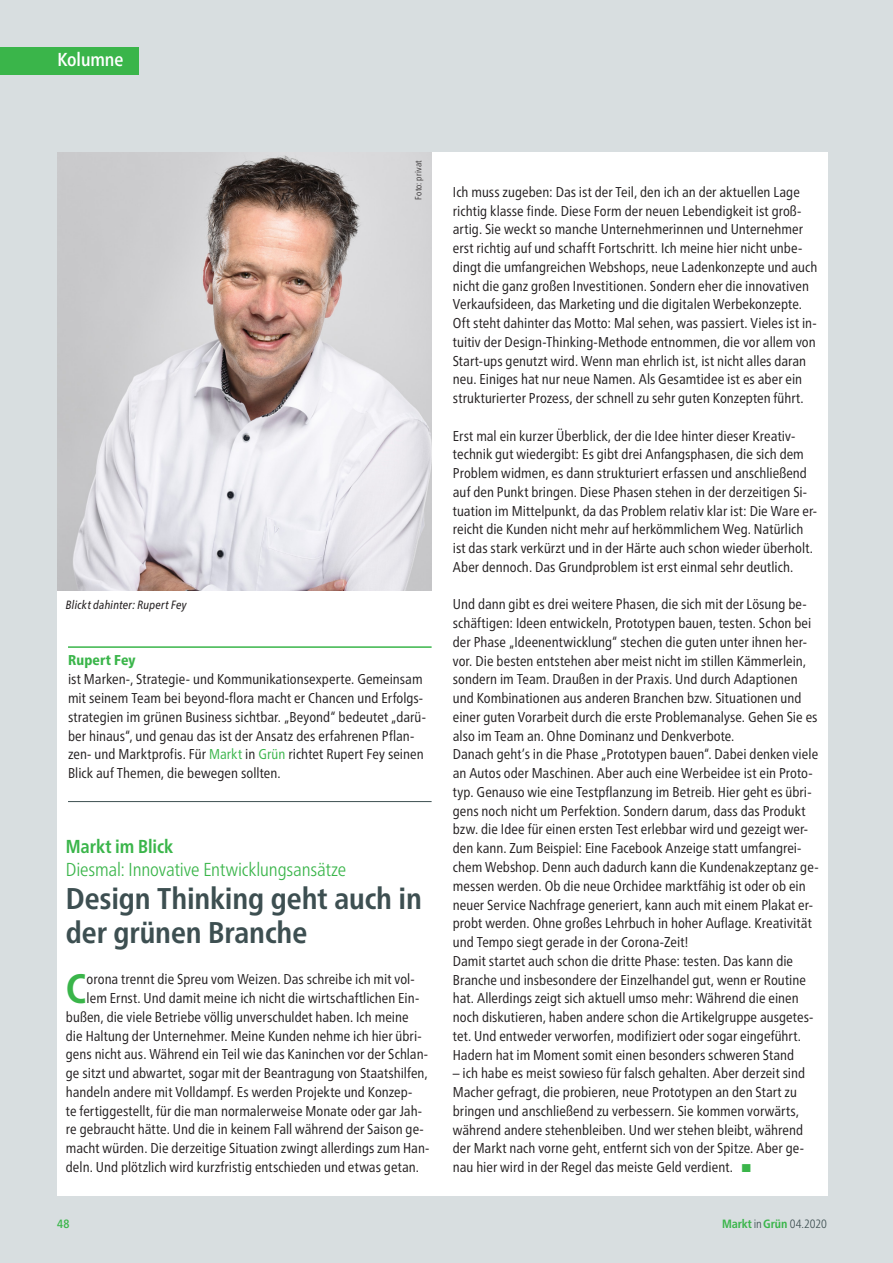
<style>
.page{position:relative;width:893px;height:1263px;background:#d8dee0}
.page>*{position:absolute;margin:0;border:0;box-sizing:border-box;transform-origin:0 0}
.t1{font:700 condensed 41.1px "Frutiger Neue LT Pro";color:#3ab54a}
.t2{font:700 condensed 30px "Frutiger Neue LT Pro";letter-spacing:-.005em;color:#3d4f51}
.t3{font:300 condensed 18.75px "Frutiger Neue LT Pro";letter-spacing:-.01em;color:#3ab54a}
.t4{font:700 condensed 18.75px "Frutiger Neue LT Pro";letter-spacing:-.005em;color:#3ab54a}
.t5{font:500 condensed 18.75px "Frutiger Neue LT Pro";letter-spacing:-.005em;color:#fff}
.t6{font:condensed 14.25px/18.8px "Frutiger Neue LT Pro";color:#231f20}
.t7{font:800 condensed 14.25px "Frutiger Neue LT Pro";letter-spacing:.01em;color:#3ab54a}
.t8{font:italic condensed 12px "Frutiger Neue LT Pro";letter-spacing:.015em;color:#231f20}
.t9{font:700 condensed 12px "Frutiger Neue LT Pro";color:#3ab54a}
.t10{font:500 condensed 12px "Frutiger Neue LT Pro";color:#3ab54a}
.t11{font:300 condensed 9px "Frutiger Neue LT Pro";letter-spacing:.02em;color:#231f20}
.s1{color:#3ab54a}
.s2{font-weight:300;color:#3d4f51}
</style>
<div class="page">
<div style="left:57px;top:152px;width:771px;height:1044px;background:#fff"></div>
<div style="left:0;top:47px;width:99px;height:27px;background:#3ab54a"></div>
<div style="left:57px;top:47px;width:82px;height:27px;background:#3ab54a"></div>
<img style="left:57px;top:152px;width:375px;height:439px">
<hr style="left:68px;top:646px;width:364px;height:2px;background:#3ab54a">
<hr style="left:68px;top:801px;width:364px;height:1px;background:#3d4f51">
<h3 class="t5" style="left:57px;top:48px;width:68px">Kolumne</h3>
<p class="t8" style="left:66px;top:598px;width:122px">Blickt dahinter: Rupert Fey</p>
<p class="t11" style="left:413px;top:200px;width:41px;rotate:-90deg">Foto: privat</p>
<p class="t7" style="left:68px;top:651px;width:69px">Rupert Fey</p>
<p class="t6" style="left:68px;top:670px;width:359px">ist Marken-, Strategie- und Kommunikationsexperte. Gemeinsam mit seinem Team bei beyond-flora macht er Chancen und Erfolgs&shy;strategien im grünen Business sichtbar. „Beyond“ bedeutet „darü&shy;ber hinaus“, und genau das ist der Ansatz des erfahrenen Pflan&shy;zen- und Marktprofis. Für <span class="s1">Markt</span> in <span class="s1">Grün</span> richtet Rupert Fey seinen Blick auf Themen, die bewegen sollten.</p>
<h3 class="t4" style="left:66px;top:835px;width:109px">Markt im Blick</h3>
<h3 class="t3" style="left:66px;top:858px;width:282px">Diesmal: Innovative Entwicklungsansätze</h3>
<h2 class="t2" style="left:66px;top:880px;width:357px">Design Thinking geht auch in</h2>
<h2 class="t2" style="left:66px;top:915px;width:243px">der grünen Branche</h2>
<h1 class="t1" style="left:66px;top:964px;width:22px">C</h1>
<p class="t6" style="left:87px;top:970px;width:330px">orona trennt die Spreu vom Weizen. Das schreibe ich mit vol-</p>
<p class="t6" style="left:87px;top:989px;width:334px">lem Ernst. Und damit meine ich nicht die wirtschaftlichen Ein-</p>
<p class="t6" style="left:66px;top:1007px;width:344px">bußen, die viele Betriebe völlig unverschuldet haben. Ich meine</p>
<p class="t6" style="left:66px;top:1026px;width:357px">die Haltung der Unternehmer. Meine Kunden nehme ich hier übri-</p>
<p class="t6" style="left:66px;top:1045px;width:364px">gens nicht aus. Während ein Teil wie das Kaninchen vor der Schlan-</p>
<p class="t6" style="left:66px;top:1064px;width:363px">ge sitzt und abwartet, sogar mit der Beantragung von Staatshilfen,</p>
<p class="t6" style="left:66px;top:1082px;width:348px">handeln andere mit Volldampf. Es werden Projekte und Konzep-</p>
<p class="t6" style="left:66px;top:1101px;width:358px">te fertiggestellt, für die man normalerweise Monate oder gar Jah-</p>
<p class="t6" style="left:66px;top:1120px;width:359px">re gebraucht hätte. Und die in keinem Fall während der Saison ge-</p>
<p class="t6" style="left:66px;top:1139px;width:365px">macht würden. Die derzeitige Situation zwingt allerdings zum Han-</p>
<p class="t6" style="left:66px;top:1157px;width:355px">deln. Und plötzlich wird kurzfristig entschieden und etwas getan.</p>
<p class="t6" style="left:453px;top:182px;width:366px">Ich muss zugeben: Das ist der Teil, den ich an der aktuellen Lage richtig klasse finde. Diese Form der neuen Lebendigkeit ist groß&shy;artig. Sie weckt so manche Unternehmerinnen und Unternehmer erst richtig auf und schafft Fortschritt. Ich meine hier nicht unbe&shy;dingt die umfangreichen Webshops, neue Ladenkonzepte und auch nicht die ganz großen Investitionen. Sondern eher die innovativen Verkaufsideen, das Marketing und die digitalen Werbekonzepte.<br>Oft steht dahinter das Motto: Mal sehen, was passiert. Vieles ist in&shy;tuitiv der Design-Thinking-Methode entnommen, die vor allem von Start-ups genutzt wird. Wenn man ehrlich ist, ist nicht alles daran neu. Einiges hat nur neue Namen. Als Gesamtidee ist es aber ein strukturierter Prozess, der schnell zu sehr guten Konzepten führt.</p>
<p class="t6" style="left:453px;top:426px;width:366px">Erst mal ein kurzer Überblick, der die Idee hinter dieser Kreativ&shy;technik gut wiedergibt: Es gibt drei Anfangsphasen, die sich dem Problem widmen, es dann strukturiert erfassen und anschließend auf den Punkt bringen. Diese Phasen stehen in der derzeitigen Si&shy;tuation im Mittelpunkt, da das Problem relativ klar ist: Die Ware er&shy;reicht die Kunden nicht mehr auf herkömmlichem Weg. Natürlich ist das stark verkürzt und in der Härte auch schon wieder überholt.<br>Aber dennoch. Das Grundproblem ist erst einmal sehr deutlich.</p>
<p class="t6" style="left:453px;top:595px;width:367px">Und dann gibt es drei weitere Phasen, die sich mit der Lösung be&shy;schäftigen: Ideen entwickeln, Prototypen bauen, testen. Schon bei der Phase „Ideenentwicklung“ stechen die guten unter ihnen her&shy;vor. Die besten entstehen aber meist nicht im stillen Kämmerlein, sondern im Team. Draußen in der Praxis. Und durch Adaptionen und Kombinationen aus anderen Branchen bzw. Situationen und einer guten Vorarbeit durch die erste Problemanalyse. Gehen Sie es also im Team an. Ohne Dominanz und Denkverbote.<br>Danach geht’s in die Phase „Prototypen bauen“. Dabei denken viele an Autos oder Maschinen. Aber auch eine Werbeidee ist ein Proto&shy;typ. Genauso wie eine Testpflanzung im Betreib. Hier geht es übri&shy;gens noch nicht um Perfektion. Sondern darum, dass das Produkt bzw. die Idee für einen ersten Test erlebbar wird und gezeigt wer&shy;den kann. Zum Beispiel: Eine Facebook Anzeige statt umfangrei&shy;chem Webshop. Denn auch dadurch kann die Kundenakzeptanz ge&shy;messen werden. Ob die neue Orchidee marktfähig ist oder ob ein neuer Service Nachfrage generiert, kann auch mit einem Plakat er&shy;probt werden. Ohne großes Lehrbuch in hoher Auflage. Kreativität und Tempo siegt gerade in der Corona-Zeit!<br>Damit startet auch schon die dritte Phase: testen. Das kann die Branche und insbesondere der Einzelhandel gut, wenn er Routine hat. Allerdings zeigt sich aktuell umso mehr: Während die einen noch diskutieren, haben andere schon die Artikelgruppe ausgetes&shy;tet. Und entweder verworfen, modifiziert oder sogar eingeführt.<br>Hadern hat im Moment somit einen besonders schweren Stand</p>
<p class="t6" style="left:453px;top:1064px;width:354px">– ich habe es meist sowieso für falsch gehalten. Aber derzeit sind Macher gefragt, die probieren, neue Prototypen an den Start zu bringen und anschließend zu verbessern. Sie kommen vorwärts, während andere stehenbleiben. Und wer stehen bleibt, während der Markt nach vorne geht, entfernt sich von der Spitze. Aber ge&shy;nau hier wird in der Regel das meiste Geld verdient. <span class="s1">■</span></p>
<p class="t10" style="left:57px;top:1217px;width:14px">48</p>
<p class="t9" style="left:722px;top:1217px;width:107px">Markt <span class="s2">in</span> Grün <span class="s2">04.2020</span></p>
</div>
